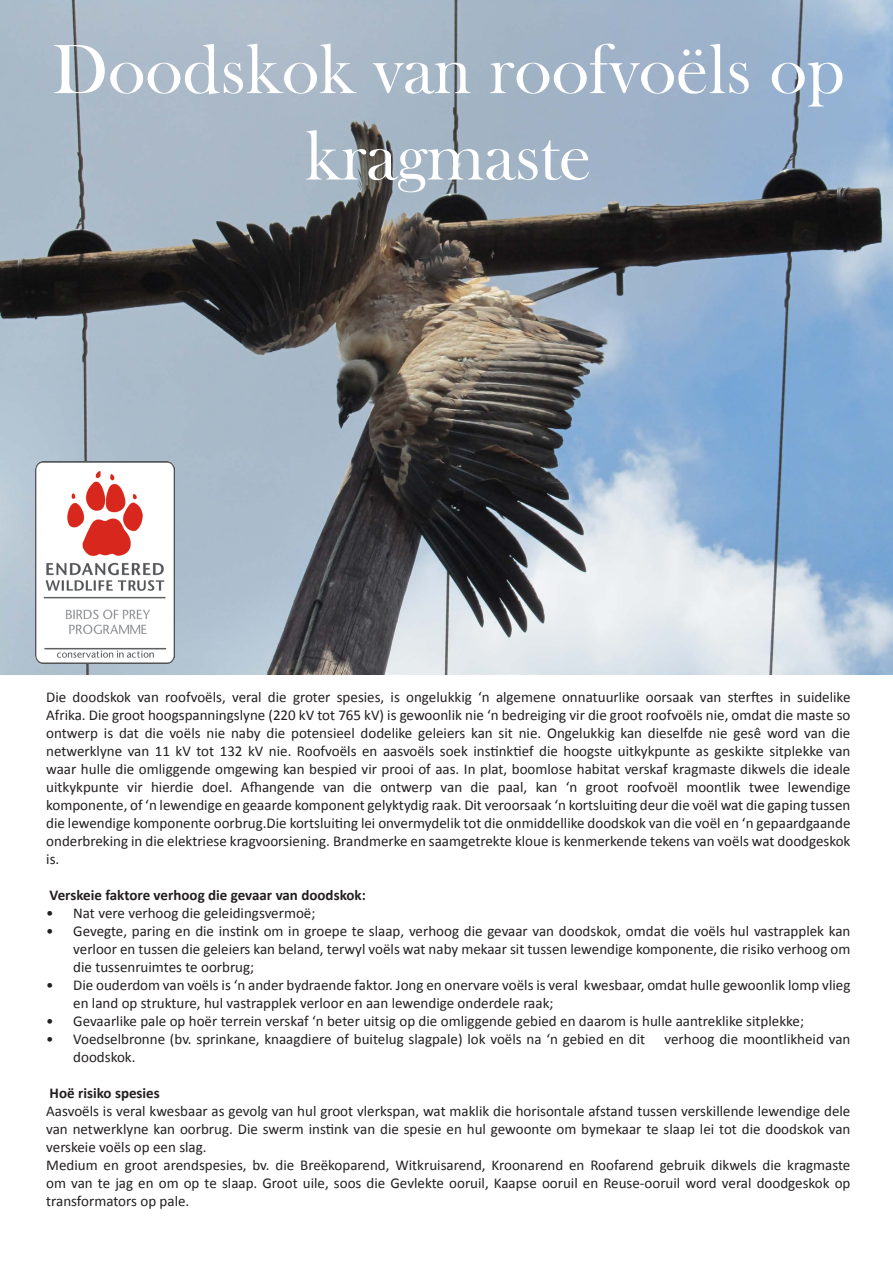
<style>
.page{position:relative;width:893px;height:1263px;background:#fff}
.page>*{position:absolute;margin:0;border:0;box-sizing:border-box;transform-origin:0 0}
.t1{font:72px/86.4px "Bask Old Face";color:#fff;text-align:center}
.t2{font:15px/18px "Calibri";color:#231f20}
.t3{font:700 15px "Calibri";color:#231f20}
</style>
<div class="page">
<img style="left:0;top:0;width:893px;height:674px">
<img style="left:36px;top:461px;width:138px;height:202px">
<p class="t1" style="left:53px;top:28px;width:794px">Doodskok van roofvoëls op kragmaste</p>
<p class="t2" style="left:46px;top:688px;width:806px">Die doodskok van roofvoëls, veral die groter spesies, is ongelukkig ‘n algemene onnatuurlike oorsaak van sterftes in suidelike</p>
<p class="t2" style="left:46px;top:706px;width:806px">Afrika. Die groot hoogspanningslyne (220 kV tot 765 kV) is gewoonlik nie ‘n bedreiging vir die groot roofvoëls nie, omdat die maste so</p>
<p class="t2" style="left:46px;top:724px;width:806px">ontwerp is dat die voëls nie naby die potensieel dodelike geleiers kan sit nie. Ongelukkig kan dieselfde nie gesê word van die</p>
<p class="t2" style="left:46px;top:742px;width:806px">netwerklyne van 11 kV tot 132 kV nie. Roofvoëls en aasvoëls soek instinktief die hoogste uitkykpunte as geskikte sitplekke van waar hulle die omliggende omgewing kan bespied vir prooi of aas. In plat, boomlose habitat verskaf kragmaste dikwels die ideale</p>
<p class="t2" style="left:46px;top:778px;width:806px">uitkykpunte vir hierdie doel. Afhangende van die ontwerp van die paal, kan ‘n groot roofvoël moontlik twee lewendige</p>
<p class="t2" style="left:46px;top:796px;width:806px">komponente, of ‘n lewendige en geaarde komponent gelyktydig raak. Dit veroorsaak ‘n kortsluiting deur die voël wat die gaping tussen die lewendige komponente oorbrug.Die kortsluiting lei onvermydelik tot die onmiddellike doodskok van die voël en ‘n gepaardgaande</p>
<p class="t2" style="left:46px;top:832px;width:806px">onderbreking in die elektriese kragvoorsiening. Brandmerke en saamgetrekte kloue is kenmerkende tekens van voëls wat doodgeskok is.</p>
<p class="t3" style="left:50px;top:885px;width:318px">Verskeie faktore verhoog die gevaar van doodskok:</p>
<p class="t2" style="left:46px;top:904px;width:271px">• Nat vere verhoog die geleidingsvermoë;</p>
<p class="t2" style="left:46px;top:922px;width:806px">• Gevegte, paring en die instink om in groepe te slaap, verhoog die gevaar van doodskok, omdat die voëls hul vastrapplek kan</p>
<p class="t2" style="left:73px;top:940px;width:779px">verloor en tussen die geleiers kan beland, terwyl voëls wat naby mekaar sit tussen lewendige komponente, die risiko verhoog om die tussenruimtes te oorbrug;</p>
<p class="t2" style="left:73px;top:976px;width:779px;text-indent:-27px">• Die ouderdom van voëls is ‘n ander bydraende faktor. Jong en onervare voëls is veral kwesbaar, omdat hulle gewoonlik lomp vlieg en land op strukture, hul vastrapplek verloor en aan lewendige onderdele raak;</p>
<p class="t2" style="left:46px;top:1012px;width:759px">• Gevaarlike pale op hoër terrein verskaf ‘n beter uitsig op die omliggende gebied en daarom is hulle aantreklike sitplekke;</p>
<p class="t2" style="left:46px;top:1030px;width:600px">• Voedselbronne (bv. sprinkane, knaagdiere of buitelug slagpale) lok voëls na ‘n gebied en dit</p>
<p class="t2" style="left:664px;top:1030px;width:187px">verhoog die moontlikheid van</p>
<p class="t2" style="left:73px;top:1048px;width:64px">doodskok.</p>
<p class="t3" style="left:50px;top:1083px;width:112px">Hoë risiko spesies</p>
<p class="t2" style="left:46px;top:1102px;width:806px">Aasvoëls is veral kwesbaar as gevolg van hul groot vlerkspan, wat maklik die horisontale afstand tussen verskillende lewendige dele van netwerklyne kan oorbrug. Die swerm instink van die spesie en hul gewoonte om bymekaar te slaap lei tot die doodskok van</p>
<p class="t2" style="left:46px;top:1138px;width:162px">verskeie voëls op een slag.</p>
<p class="t2" style="left:46px;top:1156px;width:806px">Medium en groot arendspesies, bv. die Breëkoparend, Witkruisarend, Kroonarend en Roofarend gebruik dikwels die kragmaste om van te jag en om op te slaap. Groot uile, soos die Gevlekte ooruil, Kaapse ooruil en Reuse-ooruil word veral doodgeskok op</p>
<p class="t2" style="left:46px;top:1192px;width:145px">transformators op pale.</p>
</div>
